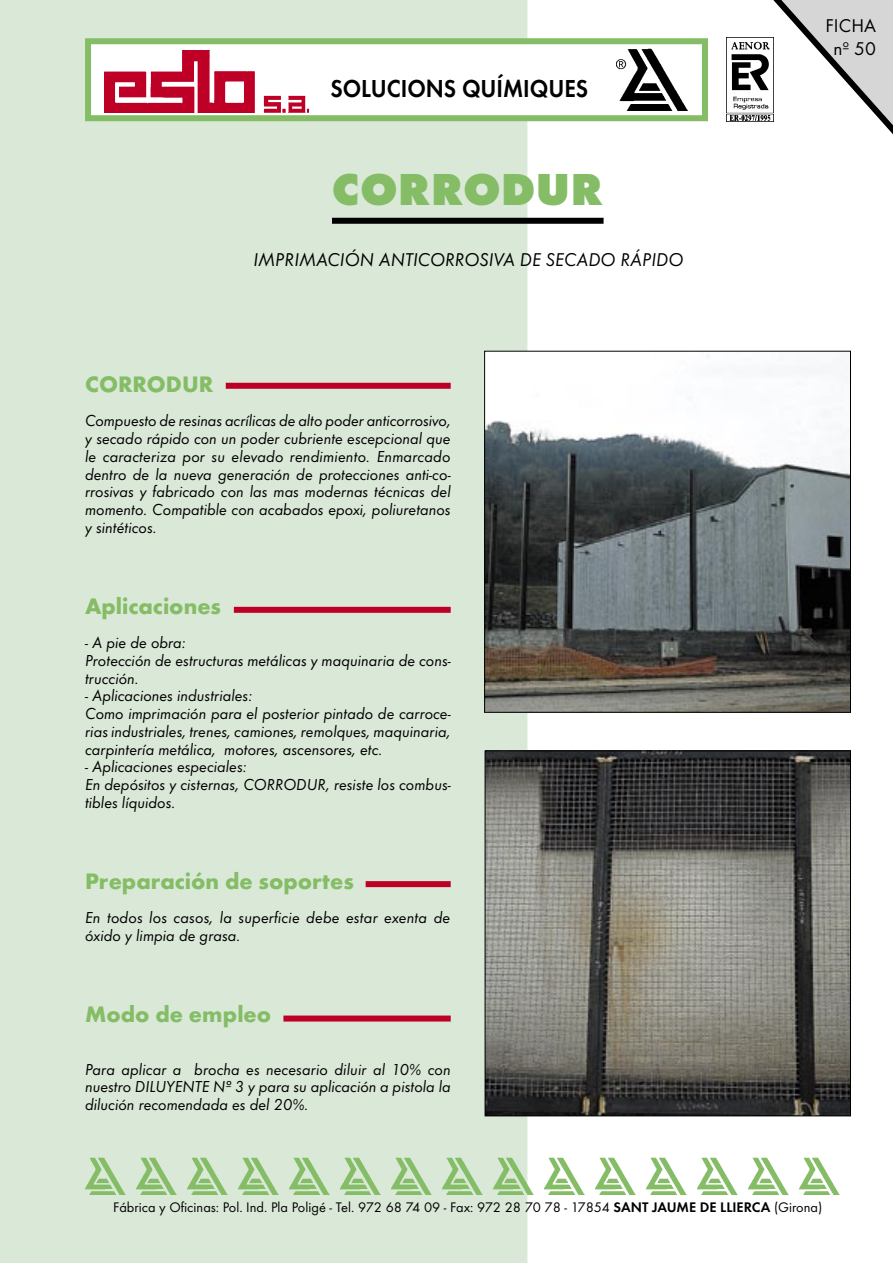
<style>
.page{position:relative;width:893px;height:1263px;background:#fff}
.page>*{position:absolute;margin:0;border:0;box-sizing:border-box;transform-origin:0 0}
.t1{font:800 46.5px "Futura T";color:#84bd66}
.t2{font:600 25.5px "Futura T";color:#000;scale:.91 1}
.t3{font:700 23.25px "Futura T";color:#84bd66}
.t4{font:italic 19.2px "Futura T";color:#000}
.t5{font:19.2px/23.1px "Futura T";color:#000;text-align:center}
.t6{font:italic 16.5px/17.7px "Futura T";color:#000}
.t7{font:14.4px "Futura T";color:#000}
.s1{font-weight:600}
</style>
<div class="page">
<div style="left:0;top:0;width:527px;height:1263px;background:#dae8d7"></div>
<img style="left:85px;top:1157px;width:40px;height:38px">
<img style="left:136px;top:1157px;width:40px;height:38px">
<img style="left:187px;top:1157px;width:40px;height:38px">
<img style="left:238px;top:1157px;width:40px;height:38px">
<img style="left:289px;top:1157px;width:40px;height:38px">
<img style="left:340px;top:1157px;width:40px;height:38px">
<img style="left:391px;top:1157px;width:40px;height:38px">
<img style="left:442px;top:1157px;width:40px;height:38px">
<img style="left:493px;top:1157px;width:40px;height:38px">
<img style="left:544px;top:1157px;width:40px;height:38px">
<img style="left:595px;top:1157px;width:40px;height:38px">
<img style="left:646px;top:1157px;width:40px;height:38px">
<img style="left:697px;top:1157px;width:40px;height:38px">
<img style="left:748px;top:1157px;width:40px;height:38px">
<img style="left:799px;top:1157px;width:40px;height:38px">
<svg style="left:744px;top:0;width:149px;height:134px"></svg>
<div style="left:88px;top:41px;width:617px;height:77px;background:#fff"></div>
<div style="left:85px;top:38px;width:623px;height:83px;border:6px solid #84bd66"></div>
<img style="left:104px;top:50px;width:205px;height:63px">
<img style="left:616px;top:49px;width:71px;height:62px">
<img style="left:727px;top:38px;width:46px;height:83px">
<div style="left:332px;top:218px;width:272px;height:6px;background:#000"></div>
<div style="left:226px;top:383px;width:225px;height:6px;background:#be0027"></div>
<div style="left:234px;top:607px;width:217px;height:6px;background:#be0027"></div>
<div style="left:366px;top:881px;width:85px;height:6px;background:#be0027"></div>
<div style="left:283px;top:1015px;width:168px;height:6px;background:#be0027"></div>
<img style="left:487px;top:752px;width:362px;height:362px">
<div style="left:485px;top:750px;width:366px;height:366px;border:1px solid #000"></div>
<img style="left:486px;top:353px;width:363px;height:358px">
<div style="left:484px;top:351px;width:367px;height:362px;border:1px solid #000"></div>
<h2 class="t2" style="left:330px;top:73px;width:285px">SOLUCIONS QUÍMIQUES</h2>
<h1 class="t1" style="left:332px;top:162px;width:273px">CORRODUR</h1>
<p class="t4" style="left:253px;top:248px;width:432px">IMPRIMACIÓN ANTICORROSIVA DE SECADO RÁPIDO</p>
<h3 class="t3" style="left:85px;top:370px;width:130px">CORRODUR</h3>
<p class="t6" style="left:85px;top:412px;width:367px;text-align:justify">Compuesto de resinas acrílicas de alto poder anticorrosivo, y secado rápido con un poder cubriente escepcional que le caracteriza por su elevado rendimiento. Enmarcado dentro de la nueva generación de protecciones anti-co&shy;rrosivas y fabricado con las mas modernas técnicas del momento. Compatible con acabados epoxi, poliuretanos y sintéticos.</p>
<h3 class="t3" style="left:85px;top:592px;width:138px">Aplicaciones</h3>
<p class="t6" style="left:85px;top:634px;width:367px">- A pie de obra:<br>Protección de estructuras metálicas y maquinaria de cons&shy;trucción.</p>
<p class="t6" style="left:85px;top:687px;width:367px">- Aplicaciones industriales:<br>Como imprimación para el posterior pintado de carroce&shy;rias industriales, trenes, camiones, remolques, maquinaria, carpintería metálica, motores, ascensores, etc.</p>
<p class="t6" style="left:85px;top:758px;width:367px">- Aplicaciones especiales:<br>En depósitos y cisternas, CORRODUR, resiste los combus&shy;tibles líquidos.</p>
<h3 class="t3" style="left:85px;top:867px;width:270px">Preparación de soportes</h3>
<p class="t6" style="left:85px;top:909px;width:367px">En todos los casos, la superficie debe estar exenta de óxido y limpia de grasa.</p>
<h3 class="t3" style="left:85px;top:1001px;width:188px">Modo de empleo</h3>
<p class="t6" style="left:85px;top:1060px;width:367px;text-align:justify">Para aplicar a brocha es necesario diluir al 10% con nuestro DILUYENTE Nº 3 y para su aplicación a pistola la dilución recomendada es del 20%.</p>
<p class="t5" style="left:826px;top:14px;width:52px">FICHA nº 50</p>
<p class="t7" style="left:113px;top:1199px;width:710px">Fábrica y Oficinas: Pol. Ind. Pla Poligé - Tel. 972 68 74 09 - Fax: 972 28 70 78 - 17854 <span class="s1">SANT JAUME DE LLIERCA</span> (Girona)</p>
</div>
